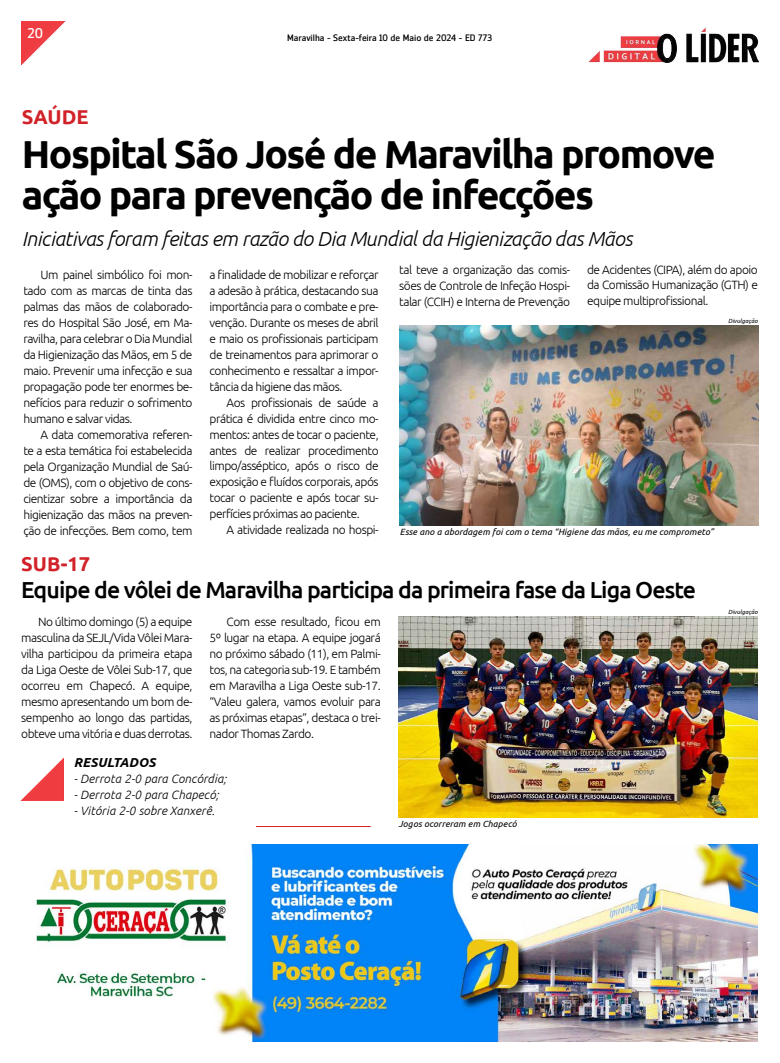
<style>
.page{position:relative;width:780px;height:1063px;background:#fff}
.page>*{position:absolute;margin:0;border:0;box-sizing:border-box;transform-origin:0 0}
.t1{font:700 39px/41px "Ubuntu";letter-spacing:-.04em;color:#000}
.t2{font:500 23.1px "Ubuntu";letter-spacing:-.04em;color:#000}
.t3{font:italic 300 20.3px "Ubuntu";letter-spacing:-.02em;color:#000}
.t4{font:700 20px "Ubuntu";color:#d22229}
.t5{font:14px "Zemestro Std";color:#fff}
.t6{font:italic 700 13px "Ubuntu";letter-spacing:.01em;color:#000}
.t7{font:italic 300 12.1px "Ubuntu";letter-spacing:.01em;color:#000}
.t8{font:300 12px/16px "Ubuntu";letter-spacing:-.04em;color:#000;text-align:justify}
.t9{font:9.3px "Zemestro Std";color:#000}
.t10{font:italic 9px "Ubuntu";letter-spacing:.01em;color:#000}
.t11{font:italic 6px "Ubuntu";letter-spacing:.01em;color:#000}
</style>
<div class="page">
<img style="left:21px;top:21px;width:44px;height:44px">
<img style="left:588px;top:27px;width:170px;height:36px">
<img style="left:21px;top:758px;width:43px;height:42px">
<hr style="left:256px;top:826px;width:115px;height:1px;background:#d22229">
<img style="left:398px;top:617px;width:359px;height:201px">
<img style="left:35px;top:844px;width:722px;height:198px">
<img style="left:399px;top:326px;width:359px;height:199px">
<p class="t5" style="left:27px;top:24px;width:17px">20</p>
<p class="t9" style="left:287px;top:33px;width:206px">Maravilha - Sexta-feira 10 de Maio de 2024 - ED 773</p>
<h3 class="t4" style="left:22px;top:105px;width:68px">SAÚDE</h3>
<h1 class="t1" style="left:22px;top:133px;width:695px">Hospital São José de Maravilha promove ação para prevenção de infecções</h1>
<h3 class="t3" style="left:22px;top:227px;width:612px">Iniciativas foram feitas em razão do Dia Mundial da Higienização das Mãos</h3>
<p class="t8" style="left:23px;top:266px;width:171px;text-indent:17px">Um painel simbólico foi mon&shy;tado com as marcas de tinta das palmas das mãos de colaborado&shy;res do Hospital São José, em Ma&shy;ravilha, para celebrar o Dia Mundial da Higienização das Mãos, em 5 de maio. Prevenir uma infecção e sua propagação pode ter enormes be&shy;nefícios para reduzir o sofrimento humano e salvar vidas.</p>
<p class="t8" style="left:23px;top:426px;width:171px;text-indent:17px">A data comemorativa referen&shy;te a esta temática foi estabelecida pela Organização Mundial de Saú&shy;de (OMS), com o objetivo de cons&shy;cientizar sobre a importância da higienização das mãos na preven&shy;ção de infecções. Bem como, tem</p>
<p class="t8" style="left:399px;top:261px;width:172px">tal teve a organização das comis&shy;sões de Controle de Infeção Hospi&shy;talar (CCIH) e Interna de Prevenção</p>
<p class="t8" style="left:587px;top:261px;width:172px">de Acidentes (CIPA), além do apoio da Comissão Humanização (GTH) e equipe multiprofissional.</p>
<p class="t8" style="left:209px;top:266px;width:171px">a finalidade de mobilizar e reforçar a adesão à prática, destacando sua importância para o combate e pre&shy;venção. Durante os meses de abril e maio os profissionais participam de treinamentos para aprimorar o conhecimento e ressaltar a impor&shy;tância da higiene das mãos.</p>
<p class="t8" style="left:209px;top:394px;width:171px;text-indent:17px">Aos profissionais de saúde a prática é dividida entre cinco mo&shy;mentos: antes de tocar o paciente, antes de realizar procedimento limpo/asséptico, após o risco de exposição e fluídos corporais, após tocar o paciente e após tocar su&shy;perfícies próximas ao paciente.</p>
<p class="t8" style="left:226px;top:522px;width:154px">A atividade realizada no hospi-</p>
<p class="t11" style="left:728px;top:317px;width:31px">Divulgação</p>
<p class="t10" style="left:400px;top:526px;width:315px">Esse ano a abordagem foi com o tema “Higiene das mãos, eu me comprometo”</p>
<h3 class="t4" style="left:21px;top:552px;width:70px">SUB-17</h3>
<h2 class="t2" style="left:21px;top:575px;width:676px">Equipe de vôlei de Maravilha participa da primeira fase da Liga Oeste</h2>
<p class="t8" style="left:21px;top:613px;width:173px;text-indent:17px">No último domingo (5) a equipe masculina da SEJL/Vida Vôlei Mara&shy;vilha participou da primeira etapa da Liga Oeste de Vôlei Sub-17, que ocorreu em Chapecó. A equipe, mesmo apresentando um bom de&shy;sempenho ao longo das partidas, obteve uma vitória e duas derrotas.</p>
<p class="t8" style="left:209px;top:613px;width:173px;text-indent:17px">Com esse resultado, ficou em 5º lugar na etapa. A equipe jogará no próximo sábado (11), em Palmi&shy;tos, na categoria sub-19. E também em Maravilha a Liga Oeste sub-17. “Valeu galera, vamos evoluir para as próximas etapas”, destaca o trei&shy;nador Thomas Zardo.</p>
<p class="t6" style="left:74px;top:755px;width:83px">RESULTADOS</p>
<p class="t7" style="left:74px;top:772px;width:154px">- Derrota 2-0 para Concórdia;</p>
<p class="t7" style="left:74px;top:788px;width:146px">- Derrota 2-0 para Chapecó;</p>
<p class="t7" style="left:74px;top:804px;width:142px">- Vitória 2-0 sobre Xanxerê.</p>
<p class="t10" style="left:398px;top:819px;width:120px">Jogos ocorreram em Chapecó</p>
<p class="t11" style="left:728px;top:609px;width:31px">Divulgação</p>
</div>
